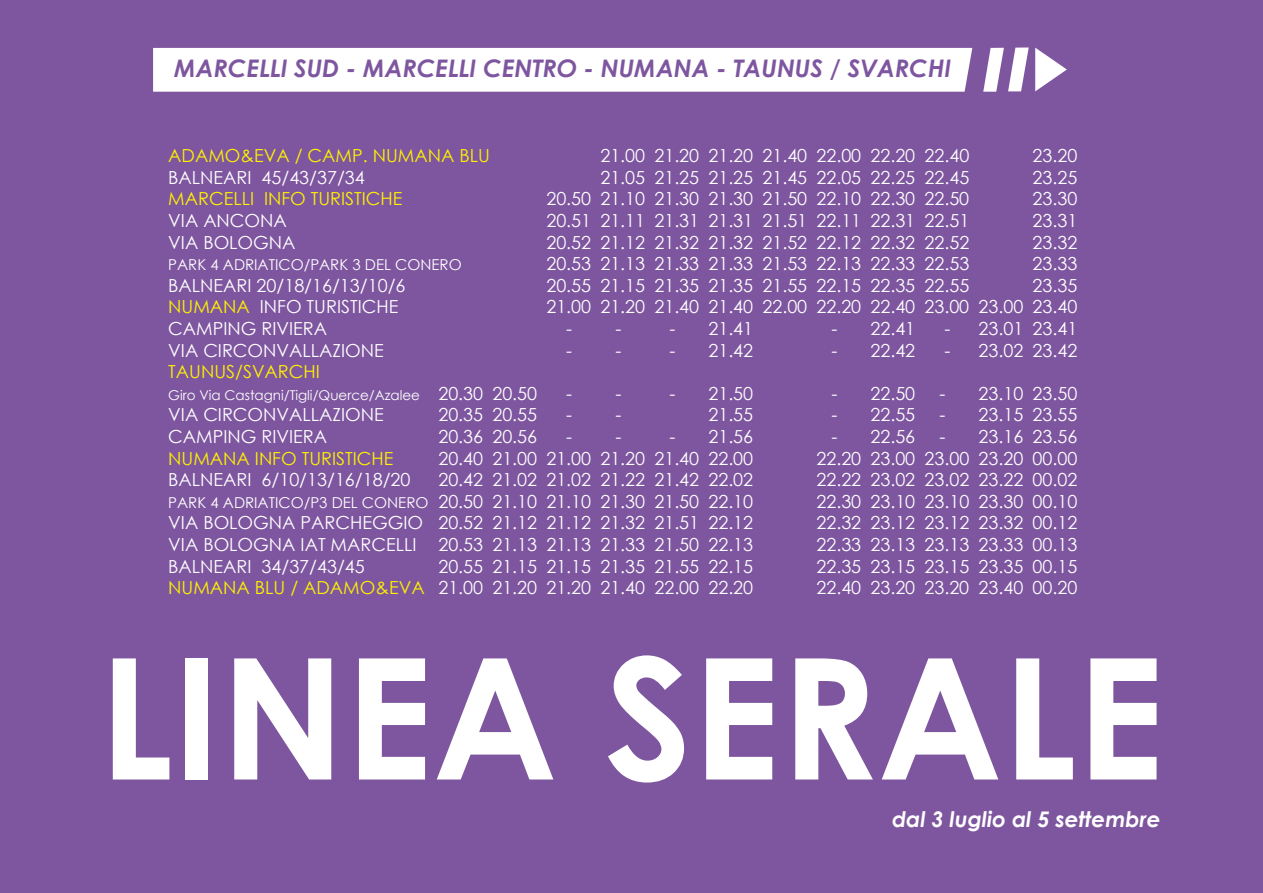
<style>
.page{position:relative;width:1263px;height:893px;background:#7e569f}
.page>*{position:absolute;margin:0;border:0;box-sizing:border-box;transform-origin:0 0}
.t1{font:700 168.6px "Century Gothic";color:#fff}
.t2{font:italic 700 24.15px "Century Gothic";color:#7e569f}
.t3{font:italic 700 21.45px "Century Gothic";color:#fff}
.t4{font:18px "Century Gothic";color:#fff}
.t5{font:18px "Century Gothic";color:#fff101}
.t6{font:15px "Century Gothic";color:#fff}
.t7{font:13.5px "Century Gothic";color:#fff}
.s1{color:#fff101}
.s2{font-size:18px}
.s3{font-size:15px}
</style>
<div class="page">
<div style="left:153px;top:48px;width:819px;height:44px;background:#fff"></div>
<svg style="left:1035px;top:48px;width:32px;height:43px"></svg>
<svg style="left:983px;top:47px;width:46px;height:45px"></svg>
<p class="t2" style="left:174px;top:50px;width:779px">MARCELLI SUD - MARCELLI CENTRO - NUMANA - TAUNUS / SVARCHI</p>
<p class="t5" style="left:168px;top:143px;width:323px">ADAMO&amp;EVA / CAMP. NUMANA BLU</p>
<p class="t4" style="left:600px;top:143px;width:370px">21.00 21.20 21.20 21.40 22.00 22.20 22.40</p>
<p class="t4" style="left:1032px;top:143px;width:46px">23.20</p>
<p class="t4" style="left:168px;top:165px;width:198px">BALNEARI 45/43/37/34</p>
<p class="t4" style="left:600px;top:165px;width:370px">21.05 21.25 21.25 21.45 22.05 22.25 22.45</p>
<p class="t4" style="left:1032px;top:165px;width:46px">23.25</p>
<p class="t5" style="left:168px;top:186px;width:236px">MARCELLI INFO TURISTICHE</p>
<p class="t4" style="left:546px;top:186px;width:424px">20.50 21.10 21.30 21.30 21.50 22.10 22.30 22.50</p>
<p class="t4" style="left:1032px;top:186px;width:46px">23.30</p>
<p class="t4" style="left:168px;top:208px;width:120px">VIA ANCONA</p>
<p class="t4" style="left:546px;top:208px;width:424px">20.51 21.11 21.31 21.31 21.51 22.11 22.31 22.51</p>
<p class="t4" style="left:1032px;top:208px;width:46px">23.31</p>
<p class="t4" style="left:168px;top:230px;width:129px">VIA BOLOGNA</p>
<p class="t4" style="left:546px;top:230px;width:424px">20.52 21.12 21.32 21.32 21.52 22.12 22.32 22.52</p>
<p class="t4" style="left:1032px;top:230px;width:46px">23.32</p>
<p class="t6" style="left:168px;top:254px;width:295px">PARK 4 ADRIATICO/PARK 3 DEL CONERO</p>
<p class="t4" style="left:546px;top:251px;width:424px">20.53 21.13 21.33 21.33 21.53 22.13 22.33 22.53</p>
<p class="t4" style="left:1032px;top:251px;width:46px">23.33</p>
<p class="t4" style="left:168px;top:273px;width:239px">BALNEARI 20/18/16/13/10/6</p>
<p class="t4" style="left:546px;top:273px;width:424px">20.55 21.15 21.35 21.35 21.55 22.15 22.35 22.55</p>
<p class="t4" style="left:1032px;top:273px;width:46px">23.35</p>
<p class="t4" style="left:168px;top:294px;width:232px"><span class="s1">NUMANA</span> INFO TURISTICHE</p>
<p class="t4" style="left:546px;top:294px;width:532px">21.00 21.20 21.40 21.40 22.00 22.20 22.40 23.00 23.00 23.40</p>
<p class="t4" style="left:168px;top:316px;width:160px">CAMPING RIVIERA</p>
<p class="t4" style="left:566px;top:316px;width:56px">- -</p>
<p class="t4" style="left:669px;top:316px;width:85px">- 21.41</p>
<p class="t4" style="left:831px;top:316px;width:85px">- 22.41</p>
<p class="t4" style="left:944px;top:316px;width:134px">- 23.01 23.41</p>
<p class="t4" style="left:168px;top:338px;width:217px">VIA CIRCONVALLAZIONE</p>
<p class="t4" style="left:566px;top:338px;width:56px">- -</p>
<p class="t4" style="left:669px;top:338px;width:85px">- 21.42</p>
<p class="t4" style="left:831px;top:338px;width:85px">- 22.42</p>
<p class="t4" style="left:944px;top:338px;width:134px">- 23.02 23.42</p>
<p class="t5" style="left:168px;top:359px;width:153px">TAUNUS/SVARCHI</p>
<p class="t7" style="left:168px;top:386px;width:370px">Giro Via Castagni/Tigli/Querce/Azalee <span class="s2">20.30 20.50</span></p>
<p class="t4" style="left:566px;top:381px;width:56px">- -</p>
<p class="t4" style="left:669px;top:381px;width:85px">- 21.50</p>
<p class="t4" style="left:831px;top:381px;width:85px">- 22.50</p>
<p class="t4" style="left:939px;top:381px;width:139px">- 23.10 23.50</p>
<p class="t4" style="left:168px;top:402px;width:217px">VIA CIRCONVALLAZIONE</p>
<p class="t4" style="left:438px;top:402px;width:100px">20.35 20.55</p>
<p class="t4" style="left:566px;top:402px;width:56px">- -</p>
<p class="t4" style="left:708px;top:402px;width:46px">21.55</p>
<p class="t4" style="left:831px;top:402px;width:85px">- 22.55</p>
<p class="t4" style="left:939px;top:402px;width:139px">- 23.15 23.55</p>
<p class="t4" style="left:168px;top:424px;width:160px">CAMPING RIVIERA</p>
<p class="t4" style="left:438px;top:424px;width:100px">20.36 20.56</p>
<p class="t4" style="left:566px;top:424px;width:56px">- -</p>
<p class="t4" style="left:669px;top:424px;width:85px">- 21.56</p>
<p class="t4" style="left:831px;top:424px;width:85px">- 22.56</p>
<p class="t4" style="left:939px;top:424px;width:139px">- 23.16 23.56</p>
<p class="t5" style="left:168px;top:446px;width:227px">NUMANA INFO TURISTICHE</p>
<p class="t4" style="left:438px;top:446px;width:316px">20.40 21.00 21.00 21.20 21.40 22.00</p>
<p class="t4" style="left:816px;top:446px;width:262px">22.20 23.00 23.00 23.20 00.00</p>
<p class="t4" style="left:168px;top:467px;width:244px">BALNEARI 6/10/13/16/18/20</p>
<p class="t4" style="left:438px;top:467px;width:316px">20.42 21.02 21.02 21.22 21.42 22.02</p>
<p class="t4" style="left:816px;top:467px;width:262px">22.22 23.02 23.02 23.22 00.02</p>
<p class="t4" style="left:168px;top:489px;width:586px"><span class="s3">PARK 4 ADRIATICO/P3 DEL CONERO</span> 20.50 21.10 21.10 21.30 21.50 22.10</p>
<p class="t4" style="left:816px;top:489px;width:262px">22.30 23.10 23.10 23.30 00.10</p>
<p class="t4" style="left:168px;top:510px;width:586px">VIA BOLOGNA PARCHEGGIO 20.52 21.12 21.12 21.32 21.51 22.12</p>
<p class="t4" style="left:816px;top:510px;width:262px">22.32 23.12 23.12 23.32 00.12</p>
<p class="t4" style="left:168px;top:532px;width:586px">VIA BOLOGNA IAT MARCELLI 20.53 21.13 21.13 21.33 21.50 22.13</p>
<p class="t4" style="left:816px;top:532px;width:262px">22.33 23.13 23.13 23.33 00.13</p>
<p class="t4" style="left:168px;top:554px;width:198px">BALNEARI 34/37/43/45</p>
<p class="t4" style="left:438px;top:554px;width:316px">20.55 21.15 21.15 21.35 21.55 22.15</p>
<p class="t4" style="left:816px;top:554px;width:262px">22.35 23.15 23.15 23.35 00.15</p>
<p class="t4" style="left:168px;top:575px;width:586px"><span class="s1">NUMANA BLU / ADAMO&amp;EVA</span> 21.00 21.20 21.20 21.40 22.00 22.20</p>
<p class="t4" style="left:816px;top:575px;width:262px">22.40 23.20 23.20 23.40 00.20</p>
<p class="t1" style="left:99px;top:590px;width:1067px">LINEA SERALE</p>
<p class="t3" style="left:892px;top:803px;width:270px">dal 3 luglio al 5 settembre</p>
</div>
